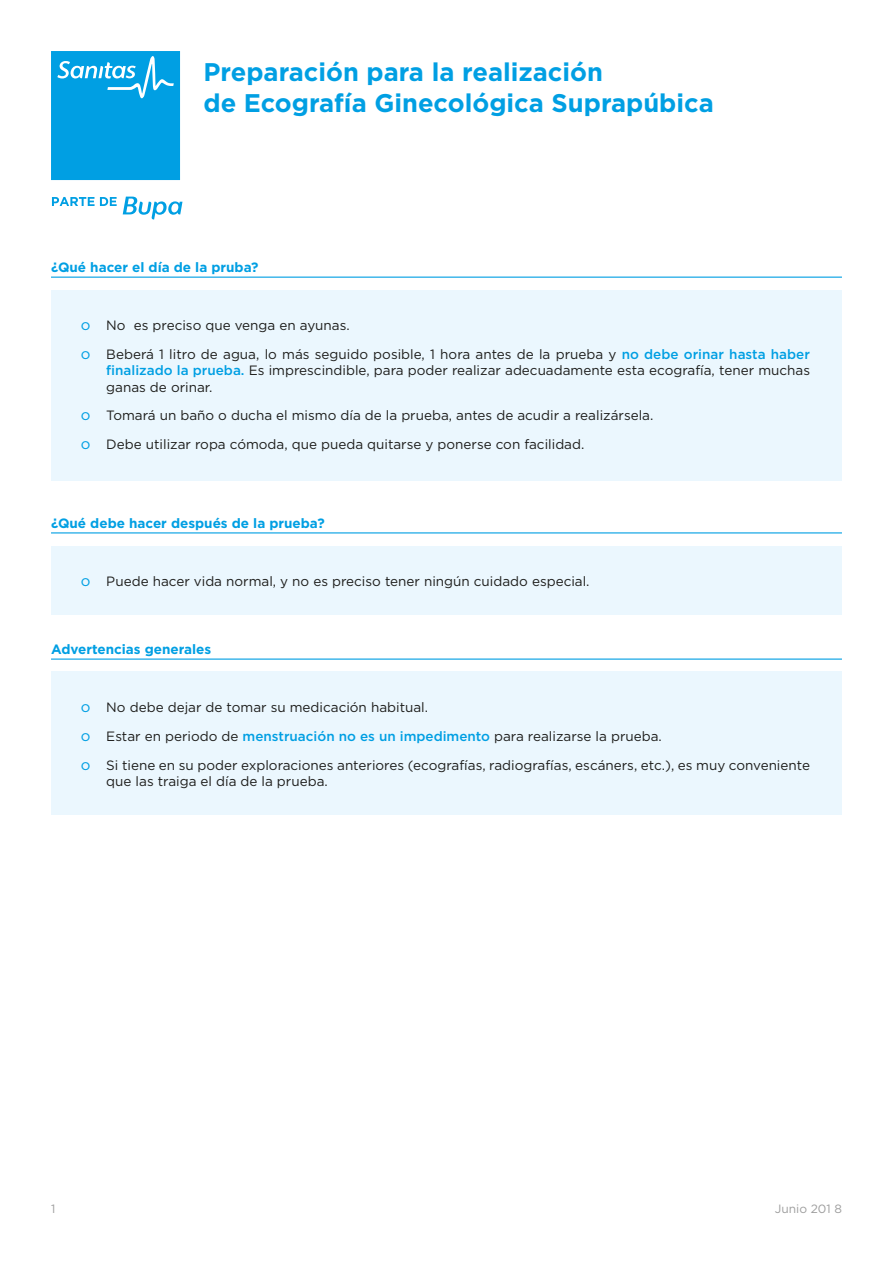
<style>
.page{position:relative;width:893px;height:1263px;background:#fff}
.page>*{position:absolute;margin:0;border:0;box-sizing:border-box;transform-origin:0 0}
.t1{font:700 25.5px/30.6px "Gotham";color:#009fe3}
.t2{font:13.5px/29px "Gotham";color:#1d1d1b}
.t3{font:700 13.5px "Gotham";color:#009fe3}
.t4{font:12px "Gotham";color:#9d9d9d}
.s1{font-size:15px;color:#009fe3}
.s2{font-weight:500;color:#009fe3}
</style>
<div class="page">
<hr style="left:51px;top:277px;width:791px;height:1px;background:#009fe3">
<hr style="left:51px;top:532px;width:791px;height:1px;background:#009fe3">
<hr style="left:51px;top:658px;width:791px;height:2px;background:#009fe3">
<svg style="left:52px;top:197px;width:65px;height:9px"></svg>
<svg style="left:123px;top:197px;width:59px;height:22px"></svg>
<div style="left:51px;top:51px;width:129px;height:129px;background:#009fe3"></div>
<svg style="left:57px;top:56px;width:117px;height:42px"></svg>
<div style="left:51px;top:290px;width:791px;height:190px;background:#ebf7fe"></div>
<div style="left:51px;top:546px;width:791px;height:68px;background:#ebf7fe"></div>
<div style="left:51px;top:672px;width:791px;height:143px;background:#ebf7fe"></div>
<h1 class="t1" style="left:203px;top:57px;width:512px">Preparación para la realización<br>de Ecografía Ginecológica Suprapúbica</h1>
<p class="t3" style="left:51px;top:259px;width:209px">¿Qué hacer el día de la pruba?</p>
<p class="t2" style="left:81px;top:311px;width:731px"><span class="s1">o</span> No es preciso que venga en ayunas.<br><span class="s1">o</span> Beberá 1 litro de agua, lo más seguido posible, 1 hora antes de la prueba y <span class="s2">no debe orinar hasta haber</span></p>
<p class="t2" style="left:106px;top:362px;width:705px;line-height:16.2px"><span class="s2">finalizado la prueba.</span> Es imprescindible, para poder realizar adecuadamente esta ecografía, tener muchas ganas de orinar.</p>
<p class="t2" style="left:81px;top:401px;width:574px"><span class="s1">o</span> Tomará un baño o ducha el mismo día de la prueba, antes de acudir a realizársela. <span class="s1">o</span> Debe utilizar ropa cómoda, que pueda quitarse y ponerse con facilidad.</p>
<p class="t3" style="left:51px;top:514px;width:275px">¿Qué debe hacer después de la prueba?</p>
<p class="t2" style="left:81px;top:566px;width:510px"><span class="s1">o</span> Puede hacer vida normal, y no es preciso tener ningún cuidado especial.</p>
<p class="t3" style="left:51px;top:640px;width:162px">Advertencias generales</p>
<p class="t2" style="left:81px;top:693px;width:731px"><span class="s1">o</span> No debe dejar de tomar su medicación habitual.<br><span class="s1">o</span> Estar en periodo de <span class="s2">menstruación no es un impedimento</span> para realizarse la prueba.<br><span class="s1">o</span> Si tiene en su poder exploraciones anteriores (ecografías, radiografías, escáners, etc.), es muy conveniente</p>
<p class="t2" style="left:106px;top:767px;width:223px">que las traiga el día de la prueba.</p>
<p class="t4" style="left:51px;top:1201px;width:6px">1</p>
<p class="t4" style="left:775px;top:1201px;width:69px">Junio 201 8</p>
</div>
